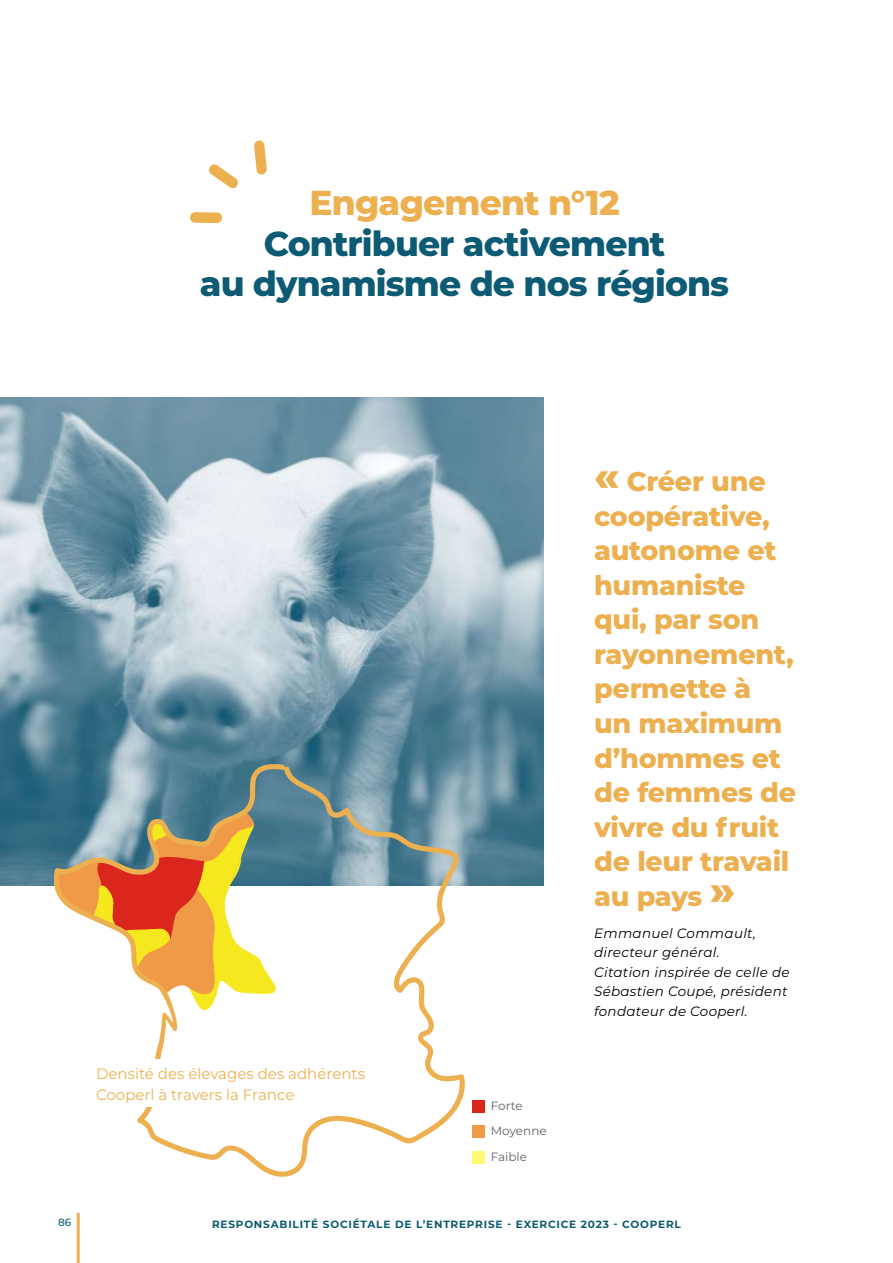
<style>
.page{position:relative;width:893px;height:1263px;background:#fff}
.page>*{position:absolute;margin:0;border:0;box-sizing:border-box;transform-origin:0 0}
.t1{font:800 34.5px/40.5px "Montserrat";letter-spacing:-.025em;color:#0c5a73;text-align:center}
.t2{font:800 34.5px "Montserrat";letter-spacing:-.025em;color:#edb050}
.t3{font:800 27px/34.5px "Montserrat";letter-spacing:-.01em;color:#edb050}
.t4{font:15px/21px "Montserrat";color:#edb050}
.t5{font:italic 13.5px/19.5px "Montserrat";letter-spacing:.02em;color:#020203}
.t6{font:12px/25.5px "Montserrat";color:#636167}
.t7{font:700 10.5px "Montserrat";letter-spacing:.075em;color:#0c5a73}
.t8{font:500 10.5px "Montserrat";color:#0c5a73}
.s1{font-size:42px}
</style>
<div class="page">
<hr style="left:77px;top:1213px;width:3px;height:50px;background:#edb051">
<img style="left:0;top:398px;width:544px;height:487px">
<svg style="left:190px;top:212px;width:32px;height:11px"></svg>
<svg style="left:209px;top:164px;width:29px;height:25px"></svg>
<svg style="left:254px;top:140px;width:13px;height:35px"></svg>
<svg style="left:54px;top:763px;width:411px;height:413px"></svg>
<div style="left:96px;top:1059px;width:298px;height:47px;background:#fff"></div>
<div style="left:472px;top:1100px;width:13px;height:12px;background:#da251d"></div>
<div style="left:472px;top:1125px;width:13px;height:12px;background:#ef9a48"></div>
<div style="left:472px;top:1151px;width:13px;height:13px;background:#fff974"></div>
<p class="t2" style="left:309px;top:178px;width:312px">Engagement n°12</p>
<p class="t1" style="left:200px;top:221px;width:531px">Contribuer activement<br>au dynamisme de nos régions</p>
<p class="t4" style="left:96px;top:1063px;width:270px">Densité des élevages des adhérents<br>Cooperl à travers la France</p>
<p class="t6" style="left:491px;top:1092px;width:57px">Forte<br>Moyenne<br>Faible</p>
<p class="t3" style="left:594px;top:463px;width:203px"><span class="s1">«</span> Créer une coopérative, autonome et humaniste qui, par son rayonnement, permette à<br>un maximum d’hommes et de femmes de vivre du fruit de leur travail au pays <span class="s1">»</span></p>
<p class="t5" style="left:594px;top:923px;width:197px">Emmanuel Commault, directeur général.<br>Citation inspirée de celle de<br>Sébastien Coupé, président fondateur de Cooperl.</p>
<p class="t8" style="left:58px;top:1215px;width:15px">86</p>
<p class="t7" style="left:212px;top:1217px;width:470px">RESPONSABILITÉ SOCIÉTALE DE L’ENTREPRISE - EXERCICE 2023 - COOPERL</p>
</div>
